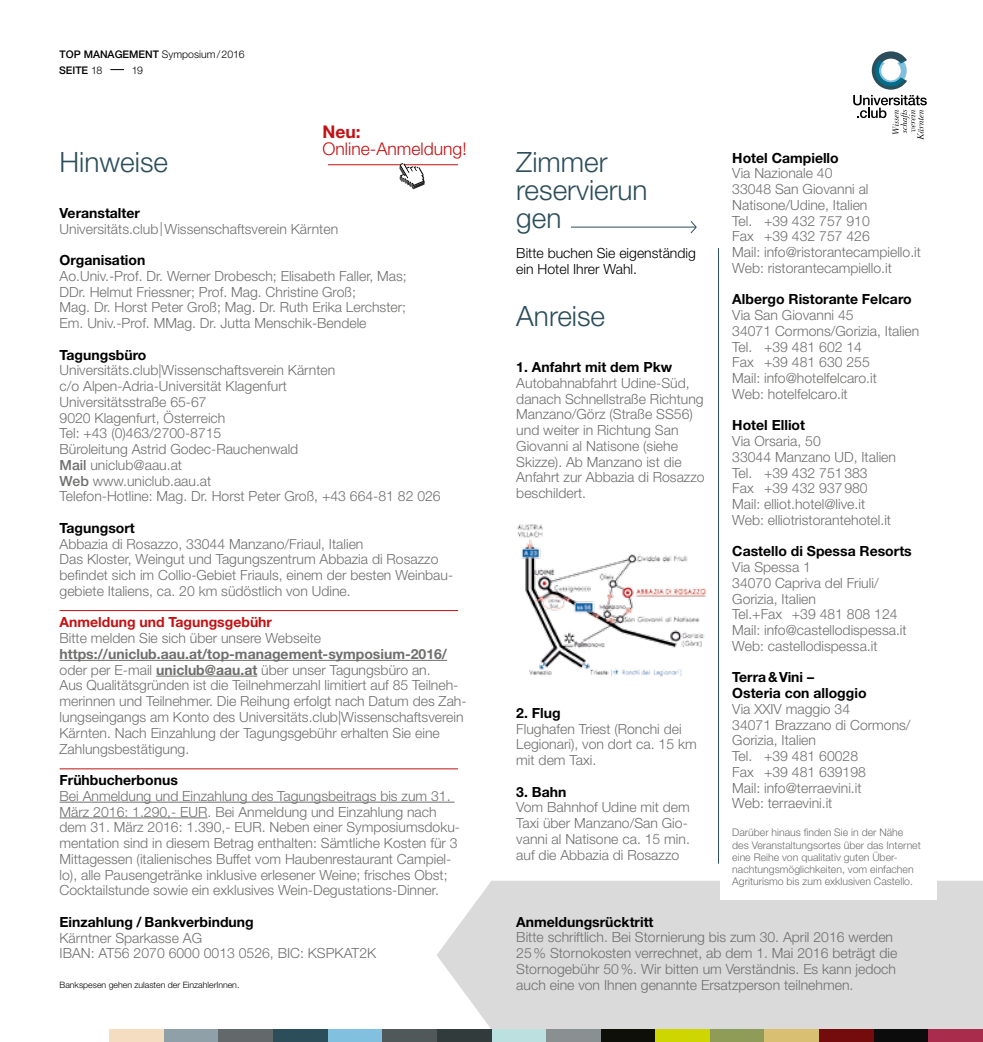
<style>
.page{position:relative;width:983px;height:1042px;background:#fff}
.page>*{position:absolute;margin:0;border:0;box-sizing:border-box;transform-origin:0 0}
.t1{font:300 28px/28px "Helvetica Neue LT Std";color:#2c4e5b}
.t2{font:300 17.5px "Helvetica Neue LT Std";color:#c41012}
.t3{font:700 17.5px "Helvetica Neue";color:#c41012}
.t4{font:300 14px/15.8px "Helvetica Neue LT Std";color:#6f6f6e}
.t5{font:700 14px/15.8px "Helvetica Neue";color:#000}
.t6{font:700 14px "Helvetica Neue";color:#6f6f6e}
.t7{font:300 14px/15.8px "Helvetica Neue LT Std";color:#000}
.t8{font:700 14px "Helvetica Neue";color:#c41012}
.t9{font:300 10.5px/12.2px "Helvetica Neue LT Std";color:#6f6f6e}
.t10{font:300 10.5px "Helvetica Neue LT Std";color:#000}
.t11{font:500 10.5px "Helvetica Neue";color:#000}
.t12{font:300 8.75px "Helvetica Neue LT Std";color:#000}
.s1{font-family:"Helvetica Neue";font-weight:500}
.s2{font-family:"Helvetica Neue LT Std";font-weight:300}
.s3{font-family:"Helvetica Neue";font-weight:700}
</style>
<div class="page">
<div style="left:437px;top:881px;width:545px;height:148px;background:#dadada"></div>
<div style="left:927px;top:1029px;width:55px;height:13px;background:#a92c4d"></div>
<div style="left:873px;top:1029px;width:54px;height:13px;background:#0c0c0d"></div>
<div style="left:818px;top:1029px;width:55px;height:13px;background:#740b0c"></div>
<div style="left:764px;top:1029px;width:54px;height:13px;background:#d9bf72"></div>
<div style="left:709px;top:1029px;width:55px;height:13px;background:#8e9c58"></div>
<div style="left:655px;top:1029px;width:54px;height:13px;background:#ced600"></div>
<div style="left:600px;top:1029px;width:55px;height:13px;background:#0f0f0a"></div>
<div style="left:545px;top:1029px;width:55px;height:13px;background:#8a8f91"></div>
<div style="left:491px;top:1029px;width:54px;height:13px;background:#bce0e0"></div>
<div style="left:382px;top:1029px;width:54px;height:13px;background:#51585a"></div>
<div style="left:327px;top:1029px;width:55px;height:13px;background:#81c0de"></div>
<div style="left:273px;top:1029px;width:54px;height:13px;background:#2c4e5b"></div>
<div style="left:218px;top:1029px;width:55px;height:13px;background:#63696a"></div>
<div style="left:164px;top:1029px;width:54px;height:13px;background:#8fa0a8"></div>
<div style="left:109px;top:1029px;width:55px;height:13px;background:#f4ddc1"></div>
<div style="left:436px;top:1029px;width:55px;height:13px;background:#313b3c"></div>
<div style="left:719px;top:653px;width:217px;height:247px;background:#fff"></div>
<svg style="left:110px;top:69px;width:14px;height:1px"></svg>
<hr style="left:60px;top:660px;width:387px;height:1px;background:#6f6f6e">
<hr style="left:156px;top:676px;width:101px;height:1px;background:#6f6f6e">
<hr style="left:60px;top:802px;width:394px;height:1px;background:#6f6f6e">
<hr style="left:60px;top:817px;width:147px;height:1px;background:#6f6f6e">
<img style="left:517px;top:524px;width:190px;height:153px">
<hr style="left:328px;top:164px;width:130px;height:1px;background:#c41012">
<hr style="left:60px;top:610px;width:398px;height:1px;background:#c41012">
<hr style="left:60px;top:768px;width:398px;height:1px;background:#c41012">
<svg style="left:399px;top:163px;width:25px;height:26px"></svg>
<hr style="left:570px;top:227px;width:125px;height:1px;background:#2c4e5b">
<svg style="left:690px;top:221px;width:6px;height:13px"></svg>
<hr style="left:718px;top:248px;width:1px;height:615px;background:#2c4e5b">
<svg style="left:853px;top:51px;width:73px;height:89px"></svg>
<p class="t10" style="left:60px;top:48px;width:186px"><span class="s1">TOP MANAGEMENT</span> Symposium/2016</p>
<p class="t11" style="left:59px;top:64px;width:45px">SEITE <span class="s2">18</span></p>
<p class="t10" style="left:132px;top:63px;width:13px">19</p>
<h1 class="t1" style="left:60px;top:147px;width:110px">Hinweise</h1>
<p class="t3" style="left:322px;top:121px;width:40px">Neu:</p>
<p class="t2" style="left:322px;top:138px;width:145px">Online-Anmeldung!</p>
<p class="t5" style="left:60px;top:205px;width:82px">Veranstalter</p>
<p class="t4" style="left:60px;top:220px;width:280px">Universitäts.club|Wissenschaftsverein Kärnten</p>
<p class="t5" style="left:60px;top:252px;width:87px">Organisation</p>
<p class="t4" style="left:60px;top:268px;width:348px">Ao.Univ.-Prof. Dr. Werner Drobesch; Elisabeth Faller, Mas; DDr. Helmut Friessner; Prof. Mag. Christine Groß;<br>Mag. Dr. Horst Peter Groß; Mag. Dr. Ruth Erika Lerchster; Em. Univ.-Prof. MMag. Dr. Jutta Menschik-Bendele</p>
<p class="t5" style="left:60px;top:346px;width:88px">Tagungsbüro</p>
<p class="t4" style="left:60px;top:362px;width:382px">Universitäts.club|Wissenschaftsverein Kärnten<br>c/o Alpen-Adria-Universität Klagenfurt<br>Universitätsstraße 65-67<br>9020 Klagenfurt, Österreich<br>Tel: +43 (0)463/2700-8715<br>Büroleitung Astrid Godec-Rauchenwald<br><span class="s1">Mail</span> uniclub@aau.at<br><span class="s1">Web</span> www.uniclub.aau.at<br>Telefon-Hotline: Mag. Dr. Horst Peter Groß, +43 664-81 82 026</p>
<p class="t5" style="left:60px;top:520px;width:77px">Tagungsort</p>
<p class="t4" style="left:60px;top:535px;width:395px">Abbazia di Rosazzo, 33044 Manzano/Friaul, Italien<br>Das Kloster, Weingut und Tagungszentrum Abbazia di Rosazzo befindet sich im Collio-Gebiet Friauls, einem der besten Weinbau&shy;gebiete Italiens, ca. 20 km südöstlich von Udine.</p>
<p class="t8" style="left:60px;top:614px;width:214px">Anmeldung und Tagungsgebühr</p>
<p class="t4" style="left:60px;top:630px;width:263px">Bitte melden Sie sich über unsere Webseite</p>
<p class="t6" style="left:60px;top:645px;width:389px">https://uniclub.aau.at/top-management-symposium-2016/</p>
<p class="t4" style="left:60px;top:661px;width:408px">oder per E-mail <span class="s3">uniclub@aau.at</span> über unser Tagungsbüro an.<br>Aus Qualitätsgründen ist die Teilnehmerzahl limitiert auf 85 Teilneh&shy;merinnen und Teilnehmer. Die Reihung erfolgt nach Datum des Zah&shy;lungseingangs am Konto des Universitäts.club|Wissenschaftsverein Kärnten. Nach Einzahlung der Tagungsgebühr erhalten Sie eine Zahlungsbestätigung.</p>
<p class="t5" style="left:60px;top:772px;width:120px">Frühbucherbonus</p>
<p class="t4" style="left:60px;top:787px;width:402px">Bei Anmeldung und Einzahlung des Tagungsbeitrags bis zum 31.<br>März 2016: 1.290,- EUR. Bei Anmeldung und Einzahlung nach dem 31. März 2016: 1.390,- EUR. Neben einer Symposiumsdoku&shy;mentation sind in diesem Betrag enthalten: Sämtliche Kosten für 3<br>Mittagessen (italienisches Buffet vom Haubenrestaurant Campiel&shy;lo), alle Pausengetränke inklusive erlesener Weine; frisches Obst; Cocktailstunde sowie ein exklusives Wein-Degustations-Dinner.</p>
<p class="t5" style="left:60px;top:913px;width:196px">Einzahlung / Bankverbindung</p>
<p class="t4" style="left:60px;top:929px;width:318px">Kärntner Sparkasse AG<br>IBAN: AT56 2070 6000 0013 0526, BIC: KSPKAT2K</p>
<p class="t12" style="left:60px;top:979px;width:181px">Bankspesen gehen zulasten der EinzahlerInnen.</p>
<h1 class="t1" style="left:516px;top:147px;width:133px">Zimmer reservierun gen</h1>
<p class="t7" style="left:516px;top:245px;width:181px">Bitte buchen Sie eigenständig ein Hotel Ihrer Wahl.</p>
<h1 class="t1" style="left:516px;top:302px;width:90px">Anreise</h1>
<p class="t5" style="left:516px;top:359px;width:157px">1. Anfahrt mit dem Pkw</p>
<p class="t4" style="left:516px;top:375px;width:190px">Autobahnabfahrt Udine-Süd, danach Schnellstraße Richtung<br>Manzano/Görz (Straße SS56) und weiter in Richtung San<br>Giovanni al Natisone (siehe<br>Skizze). Ab Manzano ist die<br>Anfahrt zur Abbazia di Rosazzo beschildert.</p>
<p class="t5" style="left:516px;top:704px;width:46px">2. Flug</p>
<p class="t4" style="left:516px;top:720px;width:182px">Flughafen Triest (Ronchi dei<br>Legionari), von dort ca. 15 km mit dem Taxi.</p>
<p class="t5" style="left:516px;top:783px;width:52px">3. Bahn</p>
<p class="t4" style="left:516px;top:799px;width:175px">Vom Bahnhof Udine mit dem<br>Taxi über Manzano/San Gio&shy;vanni al Natisone ca. 15 min. auf die Abbazia di Rosazzo</p>
<p class="t5" style="left:732px;top:149px;width:108px">Hotel Campiello</p>
<p class="t4" style="left:732px;top:165px;width:190px">Via Nazionale 40<br>33048 San Giovanni al<br>Natisone/Udine, Italien<br>Tel. +39 432 757 910<br>Fax +39 432 757 426<br>Mail: info@ristorantecampiello.it<br>Web: ristorantecampiello.it</p>
<p class="t5" style="left:732px;top:291px;width:181px">Albergo Ristorante Felcaro</p>
<p class="t4" style="left:732px;top:307px;width:188px">Via San Giovanni 45<br>34071 Cormons/Gorizia, Italien<br>Tel. +39 481 602 14<br>Fax +39 481 630 255<br>Mail: info@hotelfelcaro.it<br>Web: hotelfelcaro.it</p>
<p class="t5" style="left:732px;top:417px;width:74px">Hotel Elliot</p>
<p class="t4" style="left:732px;top:433px;width:165px">Via Orsaria, 50<br>33044 Manzano UD, Italien<br>Tel. +39 432 751383<br>Fax +39 432 937980<br>Mail: elliot.hotel@live.it<br>Web: elliotristorantehotel.it</p>
<p class="t5" style="left:732px;top:543px;width:181px">Castello di Spessa Resorts</p>
<p class="t4" style="left:732px;top:559px;width:176px">Via Spessa 1<br>34070 Capriva del Friuli/<br>Gorizia, Italien<br>Tel.+Fax +39 481 808 124<br>Mail: info@castellodispessa.it<br>Web: castellodispessa.it</p>
<p class="t5" style="left:732px;top:669px;width:136px">Terra&amp;Vini –<br>Osteria con alloggio</p>
<p class="t4" style="left:732px;top:701px;width:180px">Via XXIV maggio 34<br>34071 Brazzano di Cormons/<br>Gorizia, Italien<br>Tel. +39 481 60028<br>Fax +39 481 639198<br>Mail: info@terraevini.it<br>Web: terraevini.it</p>
<p class="t9" style="left:732px;top:826px;width:190px">Darüber hinaus finden Sie in der Nähe des Veranstaltungsortes über das Internet eine Reihe von qualitativ guten Über&shy;nachtungsmöglichkeiten, vom einfachen Agriturismo bis zum exklusiven Castello.</p>
<p class="t5" style="left:516px;top:913px;width:139px">Anmeldungsrücktritt</p>
<p class="t4" style="left:516px;top:929px;width:382px">Bitte schriftlich. Bei Stornierung bis zum 30. April 2016 werden 25% Stornokosten verrechnet, ab dem 1. Mai 2016 beträgt die Stornogebühr 50%. Wir bitten um Verständnis. Es kann jedoch auch eine von Ihnen genannte Ersatzperson teilnehmen.</p>
</div>
